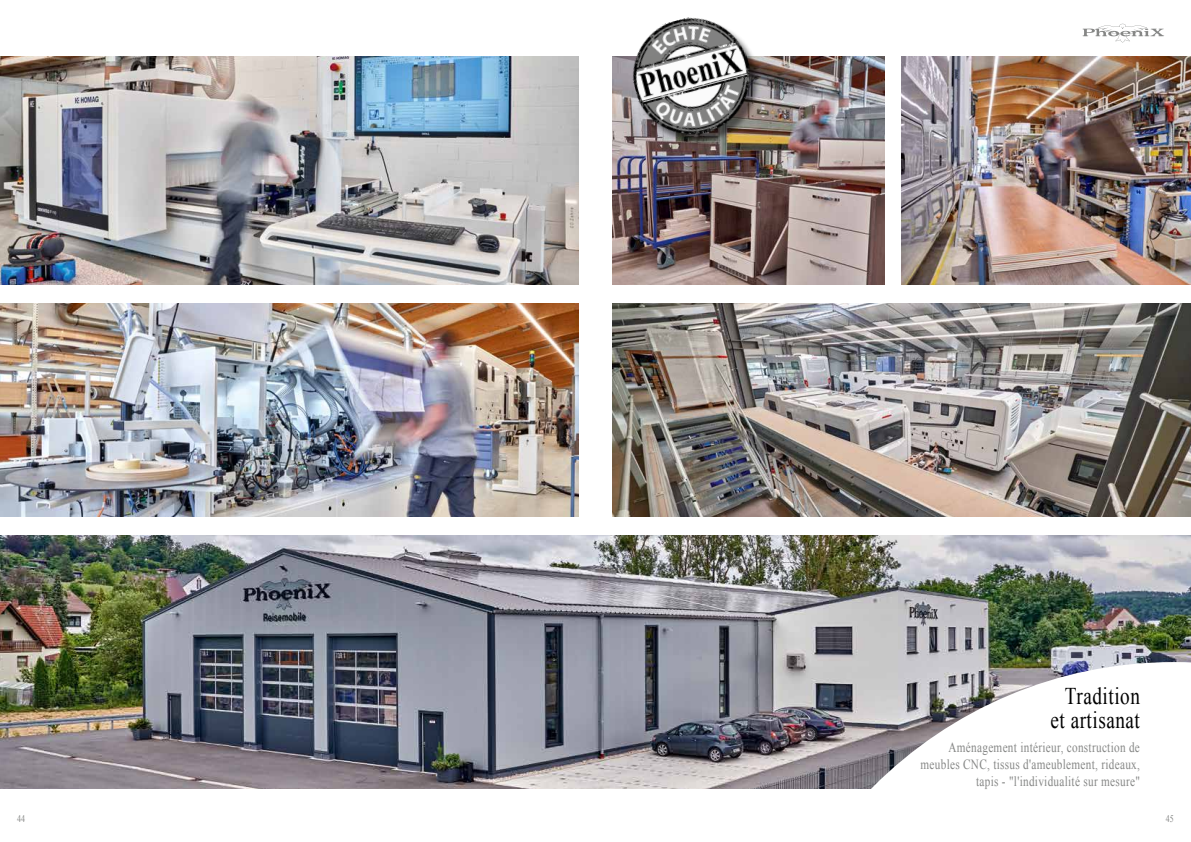
<style>
.page{position:relative;width:1191px;height:842px;background:#fff}
.page>*{position:absolute;margin:0;border:0;box-sizing:border-box;transform-origin:0 0}
.t1{font:24px/24px "Times New Roman";letter-spacing:.025em;color:#000;text-align:right;scale:.8 1}
.t2{font:14px/16.8px "Times New Roman";letter-spacing:.025em;color:#868786;text-align:right;scale:.8 1}
.t3{font:10px "Times New Roman";color:#868786;scale:.8 1}
</style>
<div class="page">
<img style="left:901px;top:57px;width:290px;height:228px">
<img style="left:612px;top:57px;width:272px;height:228px">
<img style="left:0;top:57px;width:578px;height:228px">
<img style="left:0;top:304px;width:578px;height:212px">
<img style="left:613px;top:304px;width:578px;height:212px">
<img style="left:0;top:535px;width:1191px;height:254px">
<svg style="left:748px;top:662px;width:443px;height:127px"></svg>
<svg style="left:1082px;top:24px;width:82px;height:19px"></svg>
<img style="left:621px;top:17px;width:142px;height:130px">
<h1 class="t1" style="left:1050px;top:684px;width:113px">Tradition et artisanat</h1>
<p class="t2" style="left:920px;top:739px;width:276px">Aménagement intérieur, construction de meubles CNC, tissus d'ameublement, rideaux, tapis - "l'individualité sur mesure"</p>
<p class="t3" style="left:17px;top:812px;width:11px">44</p>
<p class="t3" style="left:1166px;top:812px;width:11px">45</p>
</div>
